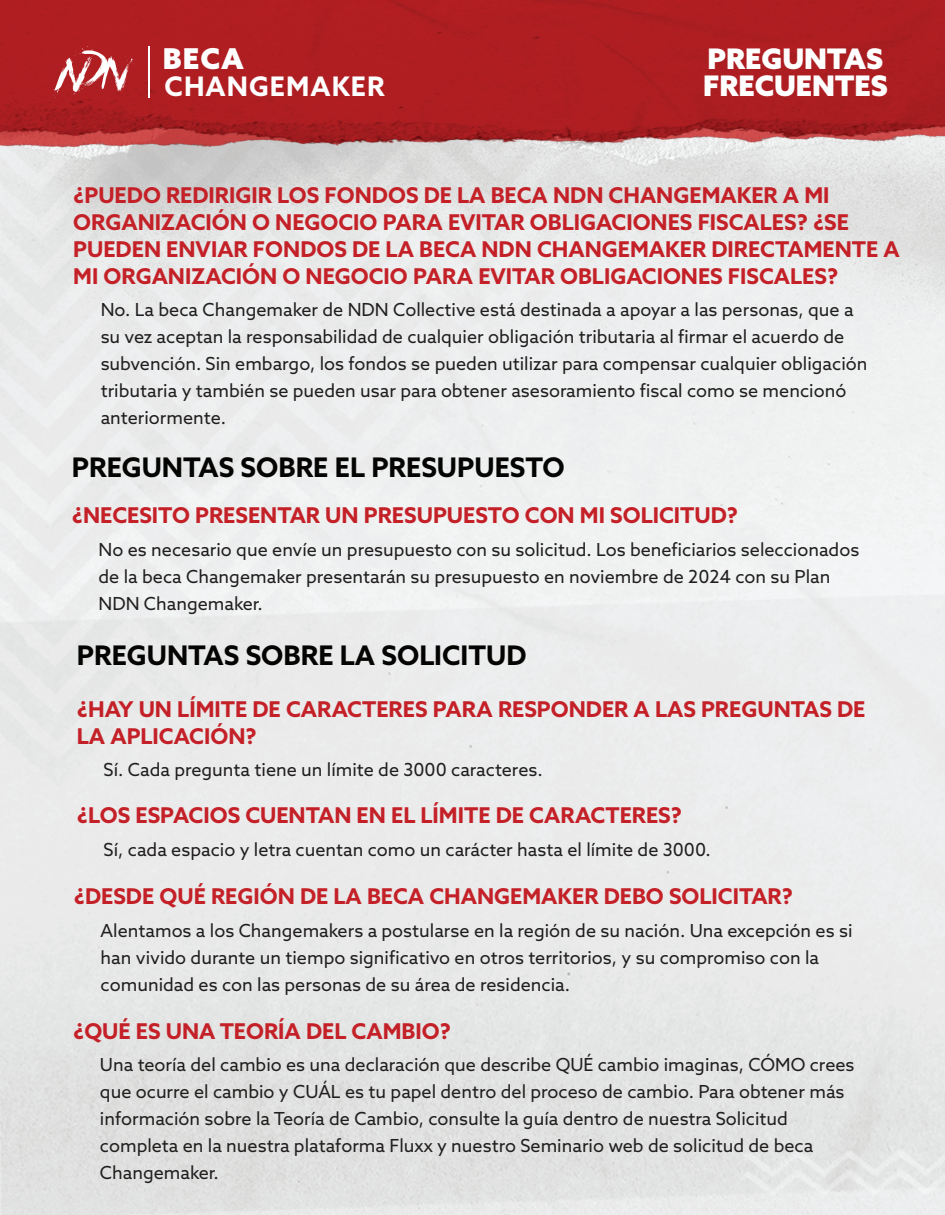
<style>
.page{position:relative;width:945px;height:1215px;background:#fff}
.page>*{position:absolute;margin:0;border:0;box-sizing:border-box;transform-origin:0 0}
.t1{font:900 28.8px "Azo Sans";color:#fff}
.t2{font:900 28.35px/27.2px "Azo Sans";color:#fff}
.t3{font:700 27px "Azo Sans";color:#040503}
.t4{font:700 27px "Azo Sans";letter-spacing:.04em;color:#fff}
.t5{font:700 21.75px/27px "Azo Sans";color:#c42027}
.t6{font:18px/27px "Azo Sans";color:#211e1e}
</style>
<div class="page">
<img style="left:0;top:0;width:945px;height:1215px">
<hr style="left:148px;top:46px;width:2px;height:51px;background:#fff">
<svg style="left:54px;top:46px;width:84px;height:52px;background:#bf4e51"></svg>
<h1 class="t1" style="left:163px;top:39px;width:82px">BECA</h1>
<h3 class="t4" style="left:165px;top:68px;width:222px">CHANGEMAKER</h3>
<h2 class="t2" style="left:703px;top:45px;width:186px">PREGUNTAS<br>FRECUENTES</h2>
<p class="t5" style="left:73px;top:181px;width:828px">¿PUEDO REDIRIGIR LOS FONDOS DE LA BECA NDN CHANGEMAKER A MI ORGANIZACIÓN O NEGOCIO PARA EVITAR OBLIGACIONES FISCALES? ¿SE PUEDEN ENVIAR FONDOS DE LA BECA NDN CHANGEMAKER DIRECTAMENTE A MI ORGANIZACIÓN O NEGOCIO PARA EVITAR OBLIGACIONES FISCALES?</p>
<p class="t6" style="left:101px;top:296px;width:768px">No. La beca Changemaker de NDN Collective está destinada a apoyar a las personas, que a su vez aceptan la responsabilidad de cualquier obligación tributaria al firmar el acuerdo de subvención. Sin embargo, los fondos se pueden utilizar para compensar cualquier obligación tributaria y también se pueden usar para obtener asesoramiento fiscal como se mencionó anteriormente.</p>
<h3 class="t3" style="left:72px;top:449px;width:495px">PREGUNTAS SOBRE EL PRESUPUESTO</h3>
<p class="t5" style="left:72px;top:502px;width:668px">¿NECESITO PRESENTAR UN PRESUPUESTO CON MI SOLICITUD?</p>
<p class="t6" style="left:99px;top:536px;width:762px">No es necesario que envíe un presupuesto con su solicitud. Los beneficiarios seleccionados de la beca Changemaker presentarán su presupuesto en noviembre de 2024 con su Plan<br>NDN Changemaker.</p>
<h3 class="t3" style="left:77px;top:638px;width:451px">PREGUNTAS SOBRE LA SOLICITUD</h3>
<p class="t5" style="left:77px;top:695px;width:790px">¿HAY UN LÍMITE DE CARACTERES PARA RESPONDER A LAS PREGUNTAS DE<br>LA APLICACIÓN?</p>
<p class="t6" style="left:104px;top:756px;width:441px">Sí. Cada pregunta tiene un límite de 3000 caracteres.</p>
<p class="t5" style="left:77px;top:802px;width:607px">¿LOS ESPACIOS CUENTAN EN EL LÍMITE DE CARACTERES?</p>
<p class="t6" style="left:104px;top:836px;width:609px">Sí, cada espacio y letra cuentan como un carácter hasta el límite de 3000.</p>
<p class="t5" style="left:74px;top:882px;width:721px">¿DESDE QUÉ REGIÓN DE LA BECA CHANGEMAKER DEBO SOLICITAR?</p>
<p class="t6" style="left:101px;top:917px;width:753px">Alentamos a los Changemakers a postularse en la región de su nación. Una excepción es si han vivido durante un tiempo significativo en otros territorios, y su compromiso con la comunidad es con las personas de su área de residencia.</p>
<p class="t5" style="left:73px;top:1017px;width:379px">¿QUÉ ES UNA TEORÍA DEL CAMBIO?</p>
<p class="t6" style="left:100px;top:1051px;width:756px">Una teoría del cambio es una declaración que describe QUÉ cambio imaginas, CÓMO crees que ocurre el cambio y CUÁL es tu papel dentro del proceso de cambio. Para obtener más información sobre la Teoría de Cambio, consulte la guía dentro de nuestra Solicitud completa en la nuestra plataforma Fluxx y nuestro Seminario web de solicitud de beca Changemaker.</p>
</div>
